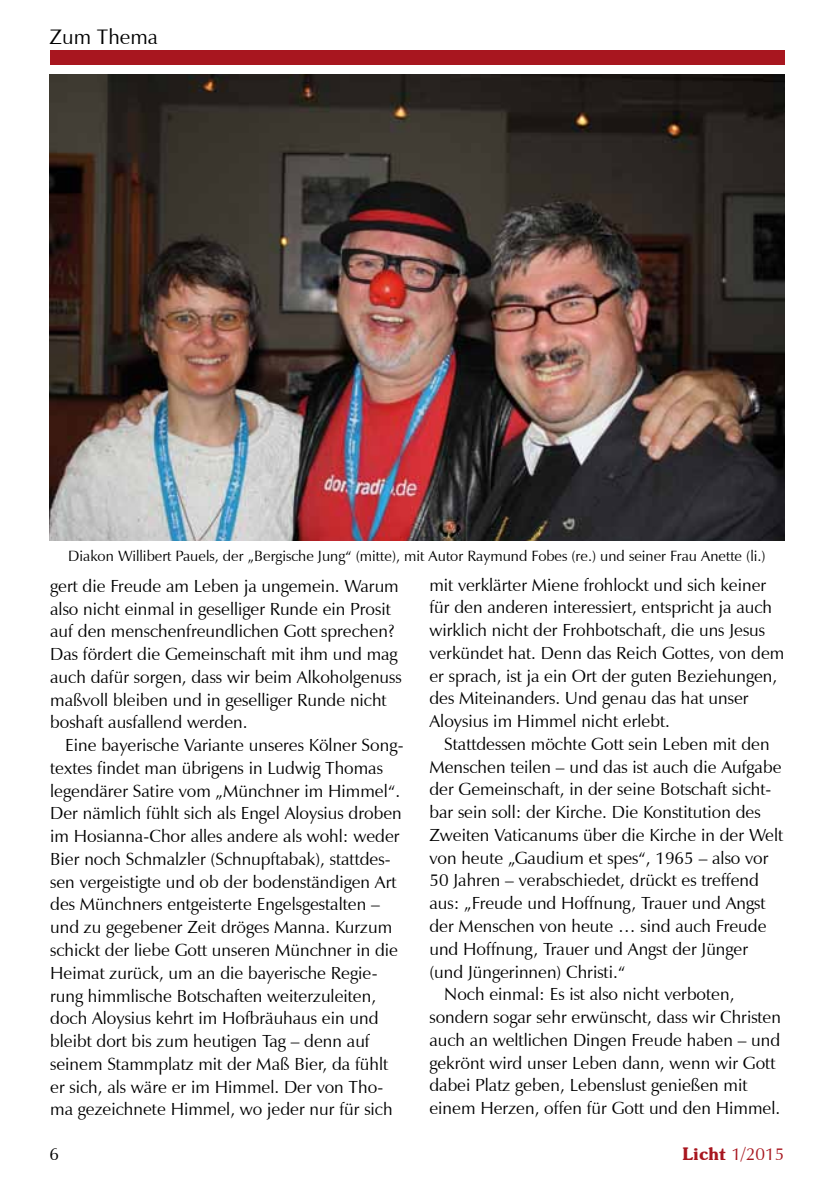
<style>
.page{position:relative;width:834px;height:1201px;background:#fff}
.page>*{position:absolute;margin:0;border:0;box-sizing:border-box;transform-origin:0 0}
.t1{font:21px "Zapf Humanist 601 BT";color:#000}
.t2{font:17.5px/22.8px "Zapf Humanist 601 BT";color:#000}
.t3{font:17.5px "Zapf Humanist 601 BT";color:#a8161f}
.t4{font:14.88px "Zapf Humanist 601 BT";color:#000}
.s1{font-family:"Souvenir IT Cby BT";font-weight:600}
</style>
<div class="page">
<div style="left:50px;top:50px;width:734px;height:14px;background:#a8161f"></div>
<img style="left:50px;top:74px;width:734px;height:467px">
<p class="t1" style="left:50px;top:24px;width:110px">Zum Thema</p>
<p class="t4" style="left:68px;top:547px;width:698px">Diakon Willibert Pauels, der „Bergische Jung“ (mitte), mit Autor Raymund Fobes (re.) und seiner Frau Anette (li.)</p>
<p class="t2" style="left:50px;top:574px;width:353px">gert die Freude am Leben ja ungemein. Warum also nicht einmal in geselliger Runde ein Prosit auf den menschenfreundlichen Gott sprechen?<br>Das fördert die Gemeinschaft mit ihm und mag auch dafür sorgen, dass wir beim Alkoholgenuss maßvoll bleiben und in geselliger Runde nicht boshaft ausfallend werden.</p>
<p class="t2" style="left:50px;top:733px;width:355px;text-indent:15px">Eine bayerische Variante unseres Kölner Song&shy;textes findet man übrigens in Ludwig Thomas legendärer Satire vom „Münchner im Himmel“.<br>Der nämlich fühlt sich als Engel Aloysius droben im Hosianna-Chor alles andere als wohl: weder Bier noch Schmalzler (Schnupftabak), stattdes&shy;sen vergeistigte und ob der bodenständigen Art des Münchners entgeisterte Engelsgestalten – und zu gegebener Zeit dröges Manna. Kurzum schickt der liebe Gott unseren Münchner in die Heimat zurück, um an die bayerische Regie&shy;rung himmlische Botschaften weiterzuleiten, doch Aloysius kehrt im Hofbräuhaus ein und bleibt dort bis zum heutigen Tag – denn auf seinem Stammplatz mit der Maß Bier, da fühlt er sich, als wäre er im Himmel. Der von Tho&shy;ma gezeichnete Himmel, wo jeder nur für sich</p>
<p class="t2" style="left:429px;top:573px;width:356px">mit verklärter Miene frohlockt und sich keiner für den anderen interessiert, entspricht ja auch wirklich nicht der Frohbotschaft, die uns Jesus verkündet hat. Denn das Reich Gottes, von dem er sprach, ist ja ein Ort der guten Beziehungen, des Miteinanders. Und genau das hat unser Aloysius im Himmel nicht erlebt.</p>
<p class="t2" style="left:444px;top:732px;width:327px">Stattdessen möchte Gott sein Leben mit den</p>
<p class="t2" style="left:429px;top:755px;width:353px">Menschen teilen – und das ist auch die Aufgabe</p>
<p class="t2" style="left:429px;top:778px;width:343px">der Gemeinschaft, in der seine Botschaft sicht-</p>
<p class="t2" style="left:429px;top:800px;width:332px">bar sein soll: der Kirche. Die Konstitution des</p>
<p class="t2" style="left:429px;top:823px;width:355px">Zweiten Vaticanums über die Kirche in der Welt</p>
<p class="t2" style="left:429px;top:846px;width:340px">von heute „Gaudium et spes“, 1965 – also vor</p>
<p class="t2" style="left:429px;top:869px;width:331px">50 Jahren – verabschiedet, drückt es treffend</p>
<p class="t2" style="left:429px;top:891px;width:337px">aus: „Freude und Hoffnung, Trauer und Angst</p>
<p class="t2" style="left:429px;top:914px;width:338px">der Menschen von heute … sind auch Freude</p>
<p class="t2" style="left:429px;top:937px;width:320px">und Hoffnung, Trauer und Angst der Jünger</p>
<p class="t2" style="left:429px;top:960px;width:197px">(und Jüngerinnen) Christi.“</p>
<p class="t2" style="left:444px;top:982px;width:291px">Noch einmal: Es ist also nicht verboten,</p>
<p class="t2" style="left:429px;top:1005px;width:353px">sondern sogar sehr erwünscht, dass wir Christen</p>
<p class="t2" style="left:429px;top:1028px;width:352px">auch an weltlichen Dingen Freude haben – und</p>
<p class="t2" style="left:429px;top:1051px;width:347px">gekrönt wird unser Leben dann, wenn wir Gott</p>
<p class="t2" style="left:429px;top:1073px;width:319px">dabei Platz geben, Lebenslust genießen mit</p>
<p class="t2" style="left:429px;top:1096px;width:352px">einem Herzen, offen für Gott und den Himmel.</p>
<p class="t2" style="left:50px;top:1142px;width:11px">6</p>
<p class="t3" style="left:682px;top:1142px;width:103px"><span class="s1">Licht</span> 1/2015</p>
</div>
